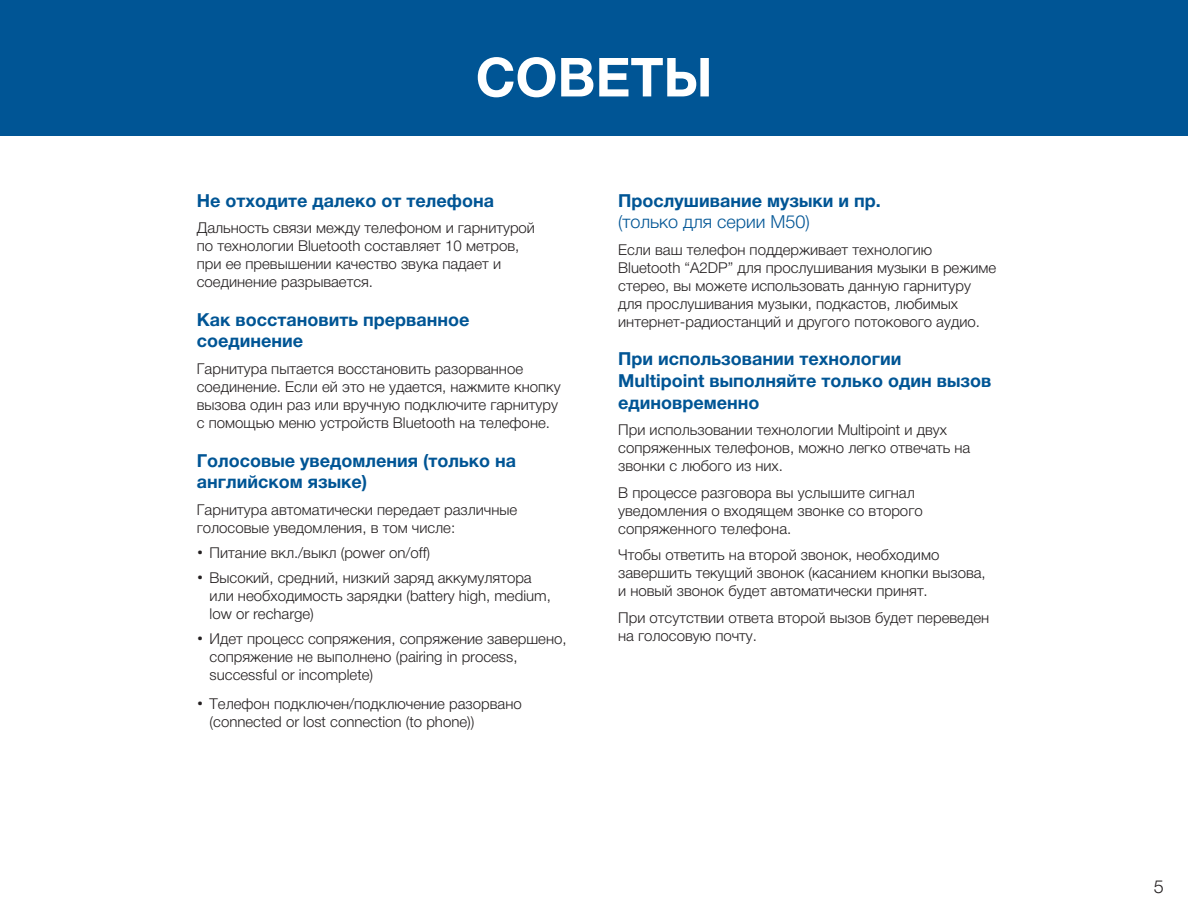
<style>
.page{position:relative;width:1188px;height:918px;background:#fff}
.page>*{position:absolute;margin:0;border:0;box-sizing:border-box;transform-origin:0 0}
.t1{font:700 54px "Helvetica Neue LTCYR";color:#fff}
.t2{font:700 18px/21.6px "Helvetica Neue LTCYR";color:#005595}
.t3{font:300 18px "Helvetica Neue LTCYR";color:#005595}
.t4{font:300 18px "Helvetica Neue LTCYR";color:#231f20}
.t5{font:300 15px/18px "Helvetica Neue LTCYR";color:#231f20}
.s1{font-family:"Gesta";font-weight:500;font-size:17.25px}
</style>
<div class="page">
<div style="left:0;top:0;width:1188px;height:136px;background:#005595"></div>
<h1 class="t1" style="left:475px;top:48px;width:239px">СОВЕТЫ</h1>
<p class="t2" style="left:197px;top:190px;width:299px">Не отходите далеко от телефона</p>
<p class="t5" style="left:197px;top:219px;width:340px">Дальность связи между телефоном и гарнитурой по технологии Bluetooth составляет 10 метров, при ее превышении качество звука падает и соединение разрывается.</p>
<p class="t2" style="left:197px;top:309px;width:274px">Как восстановить прерванное соединение</p>
<p class="t5" style="left:197px;top:360px;width:365px">Гарнитура пытается восстановить разорванное соединение. Если ей это не удается, нажмите кнопку вызова один раз или вручную подключите гарнитуру с помощью меню устройств Bluetooth на телефоне.</p>
<p class="t2" style="left:197px;top:450px;width:321px">Голосовые уведомления (только на английском языке)</p>
<p class="t5" style="left:197px;top:501px;width:322px">Гарнитура автоматически передает различные голосовые уведомления, в том числе:</p>
<p class="t5" style="left:197px;top:543px;width:235px"><span class="s1">•</span> Питание вкл./выкл (power on/off)</p>
<p class="t5" style="left:210px;top:568px;width:343px;text-indent:-13px"><span class="s1">•</span> Высокий, средний, низкий заряд аккумулятора или необходимость зарядки (battery high, medium, low or recharge)</p>
<p class="t5" style="left:210px;top:629px;width:359px;text-indent:-13px"><span class="s1">•</span> Идет процесс сопряжения, сопряжение завершено, сопряжение не выполнено (pairing in process, successful or incomplete)</p>
<p class="t5" style="left:210px;top:695px;width:314px;text-indent:-13px"><span class="s1">•</span> Телефон подключен/подключение разорвано (connected or lost connection (to phone))</p>
<p class="t2" style="left:618px;top:190px;width:264px">Прослушивание музыки и пр.</p>
<p class="t3" style="left:618px;top:212px;width:193px">(только для серии M50)</p>
<p class="t5" style="left:618px;top:241px;width:380px">Если ваш телефон поддерживает технологию Bluetooth “A2DP” для прослушивания музыки в режиме стерео, вы можете использовать данную гарнитуру для прослушивания музыки, подкастов, любимых интернет-радиостанций и другого потокового аудио.</p>
<p class="t2" style="left:618px;top:348px;width:375px">При использовании технологии<br>Multipoint выполняйте только один вызов единовременно</p>
<p class="t5" style="left:618px;top:421px;width:354px">При использовании технологии Multipoint и двух сопряженных телефонов, можно легко отвечать на звонки с любого из них.</p>
<p class="t5" style="left:618px;top:484px;width:306px">В процессе разговора вы услышите сигнал уведомления о входящем звонке со второго сопряженного телефона.</p>
<p class="t5" style="left:618px;top:546px;width:369px">Чтобы ответить на второй звонок, необходимо завершить текущий звонок (касанием кнопки вызова, и новый звонок будет автоматически принят.</p>
<p class="t5" style="left:618px;top:609px;width:373px">При отсутствии ответа второй вызов будет переведен на голосовую почту.</p>
<p class="t4" style="left:1154px;top:876px;width:12px">5</p>
</div>
